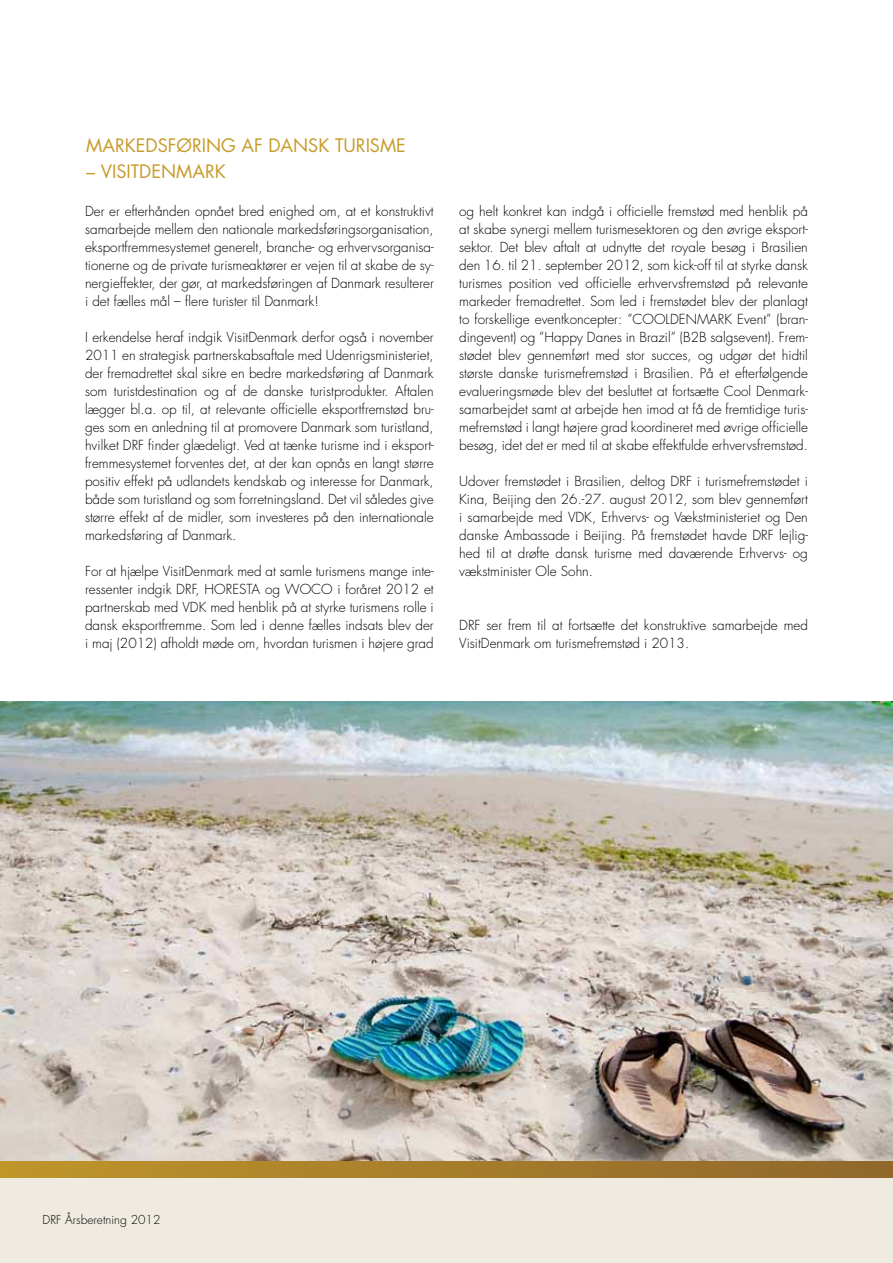
<style>
.page{position:relative;width:893px;height:1263px;background:#fff}
.page>*{position:absolute;margin:0;border:0;box-sizing:border-box;transform-origin:0 0}
.t1{font:18px "Futura Std";color:#c69b29}
.t2{font:300 13.5px/18px "Futura Std";color:#000;text-align:justify}
.t3{font:300 12px "Futura Std";color:#000}
</style>
<div class="page">
<div style="left:0;top:1178px;width:893px;height:85px;background:#f0ebe1"></div>
<div style="left:0;top:1161px;width:893px;height:17px;background:linear-gradient(to right,#bf942b,#8f662b)"></div>
<img style="left:0;top:702px;width:893px;height:459px">
<h1 class="t1" style="left:86px;top:134px;width:321px">MARKEDSFØRING AF DANSK TURISME</h1>
<h1 class="t1" style="left:86px;top:160px;width:141px">– VISITDENMARK</h1>
<p class="t2" style="left:85px;top:202px;width:350px">Der er efterhånden opnået bred enighed om, at et konstruktivt samarbejde mellem den nationale markedsføringsorganisation, eksportfremmesystemet generelt, branche- og erhvervsorganisa&shy;tionerne og de private turismeaktører er vejen til at skabe de sy&shy;nergieffekter, der gør, at markedsføringen af Danmark resulterer i det fælles mål – flere turister til Danmark!</p>
<p class="t2" style="left:85px;top:328px;width:350px">I erkendelse heraf indgik VisitDenmark derfor også i november 2011 en strategisk partnerskabsaftale med Udenrigsministeriet, der fremadrettet skal sikre en bedre markedsføring af Danmark som turistdestination og af de danske turistprodukter. Aftalen lægger bl.a. op til, at relevante officielle eksportfremstød bru&shy;ges som en anledning til at promovere Danmark som turistland, hvilket DRF finder glædeligt. Ved at tænke turisme ind i eksport&shy;fremmesystemet forventes det, at der kan opnås en langt større positiv effekt på udlandets kendskab og interesse for Danmark, både som turistland og som forretningsland. Det vil således give større effekt af de midler, som investeres på den internationale markedsføring af Danmark.</p>
<p class="t2" style="left:85px;top:562px;width:350px">For at hjælpe VisitDenmark med at samle turismens mange inte&shy;ressenter indgik DRF, HORESTA og WOCO i foråret 2012 et partnerskab med VDK med henblik på at styrke turismens rolle i dansk eksportfremme. Som led i denne fælles indsats blev der i maj (2012) afholdt møde om, hvordan turismen i højere grad</p>
<p class="t2" style="left:459px;top:202px;width:350px">og helt konkret kan indgå i officielle fremstød med henblik på at skabe synergi mellem turismesektoren og den øvrige eksport&shy;sektor. Det blev aftalt at udnytte det royale besøg i Brasilien den 16. til 21. september 2012, som kick-off til at styrke dansk turismes position ved officielle erhvervsfremstød på relevante markeder fremadrettet. Som led i fremstødet blev der planlagt to forskellige eventkoncepter: ”COOLDENMARK Event” (bran&shy;dingevent) og ”Happy Danes in Brazil” (B2B salgsevent). Frem&shy;stødet blev gennemført med stor succes, og udgør det hidtil største danske turismefremstød i Brasilien. På et efterfølgende evalueringsmøde blev det besluttet at fortsætte Cool Denmark&shy;samarbejdet samt at arbejde hen imod at få de fremtidige turis&shy;mefremstød i langt højere grad koordineret med øvrige officielle besøg, idet det er med til at skabe effektfulde erhvervsfremstød.</p>
<p class="t2" style="left:459px;top:472px;width:350px">Udover fremstødet i Brasilien, deltog DRF i turismefremstødet i Kina, Beijing den 26.-27. august 2012, som blev gennemført i samarbejde med VDK, Erhvervs- og Vækstministeriet og Den danske Ambassade i Beijing. På fremstødet havde DRF lejlig&shy;hed til at drøfte dansk turisme med daværende Erhvervs- og vækstminister Ole Sohn.</p>
<p class="t2" style="left:459px;top:616px;width:350px">DRF ser frem til at fortsætte det konstruktive samarbejde med<br>VisitDenmark om turismefremstød i 2013.</p>
<p class="t3" style="left:43px;top:1212px;width:119px">DRF Årsberetning 2012</p>
</div>
